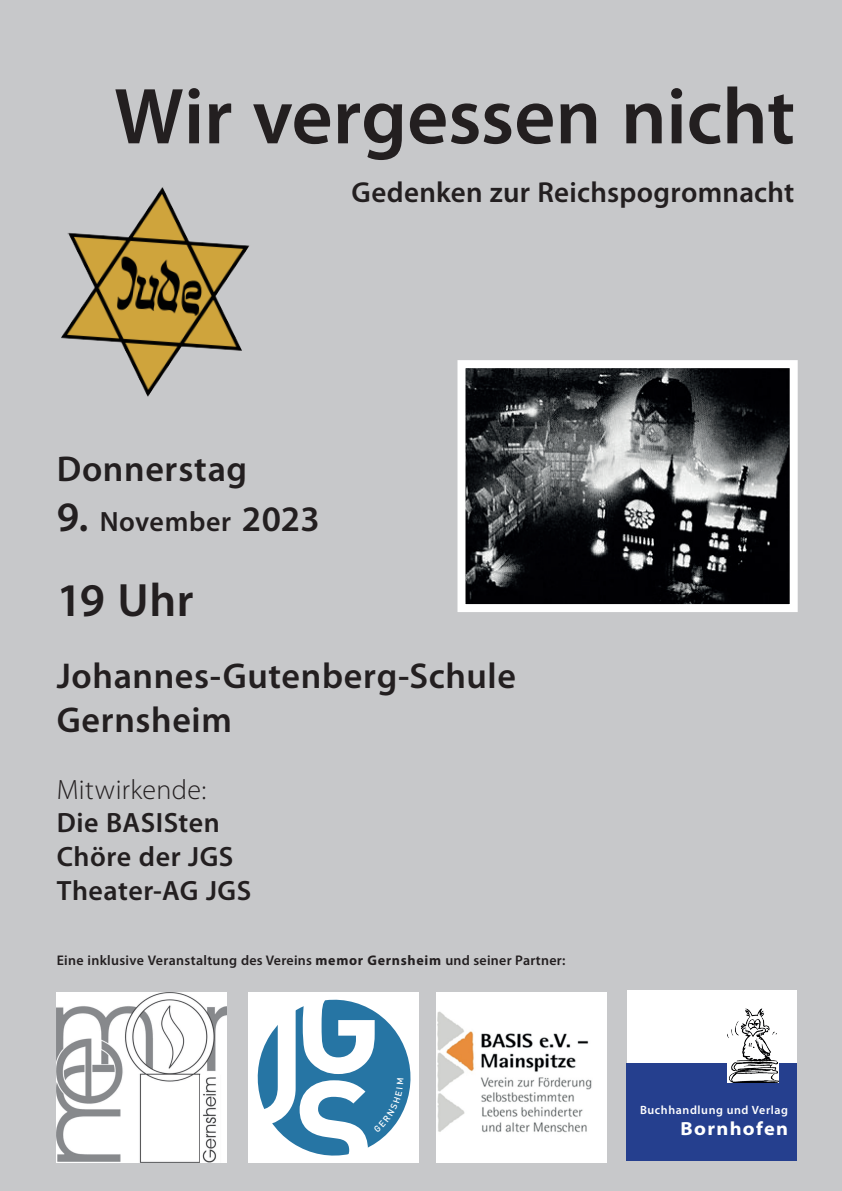
<style>
.page{position:relative;width:842px;height:1191px;background:#c7c8ca}
.page>*{position:absolute;margin:0;border:0;box-sizing:border-box;transform-origin:0 0}
.t1{font:700 136.5px "DINOT";color:#fff}
.t2{font:600 80px "Myriad Pro";letter-spacing:-.005em;color:#231f20}
.t3{font:600 47px "Myriad Pro";color:#231f20}
.t4{font:600 36px/43.2px "Myriad Pro";letter-spacing:.02em;color:#231f20}
.t5{font:600 29px "Myriad Pro";letter-spacing:.01em;color:#231f20}
.t6{font:600 28px/33.6px "Myriad Pro";letter-spacing:.02em;color:#231f20}
.t7{font:300 28px "Myriad Pro";letter-spacing:.015em;color:#231f20}
.t8{font:700 semi-expanded 19px "Myriad Pro";letter-spacing:.07em;color:#fff}
.t9{font:600 14px "Myriad Pro";letter-spacing:.02em;color:#231f20}
.t10{font:600 12px "Myriad Pro";letter-spacing:.05em;color:#fff}
.s1{font-size:42px}
.s2{font-size:36px}
.s3{font-weight:700}
</style>
<div class="page">
<div style="left:626px;top:1063px;width:171px;height:97px;background:#253f8e"></div>
<div style="left:627px;top:990px;width:169px;height:73px;background:#fff"></div>
<img style="left:466px;top:369px;width:323px;height:234px">
<div style="left:457px;top:360px;width:341px;height:252px;border:8px solid #fff"></div>
<img style="left:57px;top:992px;width:170px;height:170px">
<div style="left:437px;top:992px;width:170px;height:170px;background:#fff"></div>
<img style="left:437px;top:1011px;width:155px;height:122px">
<img style="left:728px;top:1008px;width:51px;height:74px">
<img style="left:57px;top:180px;width:198px;height:224px">
<svg style="left:249px;top:992px;width:168px;height:170px"></svg>
<h2 class="t2" style="left:114px;top:66px;width:682px">Wir vergessen nicht</h2>
<h3 class="t5" style="left:352px;top:174px;width:444px">Gedenken zur Reichspogromnacht</h3>
<h3 class="t4" style="left:57px;top:446px;width:192px">Donnerstag</h3>
<h3 class="t6" style="left:57px;top:504px;width:265px"><span class="s1">9.</span> November <span class="s2">2023</span></h3>
<h3 class="t3" style="left:57px;top:570px;width:138px">19 Uhr</h3>
<h3 class="t4" style="left:57px;top:654px;width:461px">Johannes-Gutenberg-Schule<br>Gernsheim</h3>
<h3 class="t7" style="left:57px;top:772px;width:151px">Mitwirkende:</h3>
<h3 class="t6" style="left:57px;top:805px;width:196px">Die BASISten<br>Chöre der JGS<br>Theater-AG JGS</h3>
<p class="t9" style="left:57px;top:951px;width:510px">Eine inklusive Veranstaltung des Vereins <span class="s3">memor Gernsheim</span> und seiner Partner:</p>
<h1 class="t1" style="left:293px;top:1036px;width:83px">S</h1>
<p class="t10" style="left:640px;top:1102px;width:150px">Buchhandlung und Verlag</p>
<h3 class="t8" style="left:680px;top:1116px;width:109px">Bornhofen</h3>
</div>
